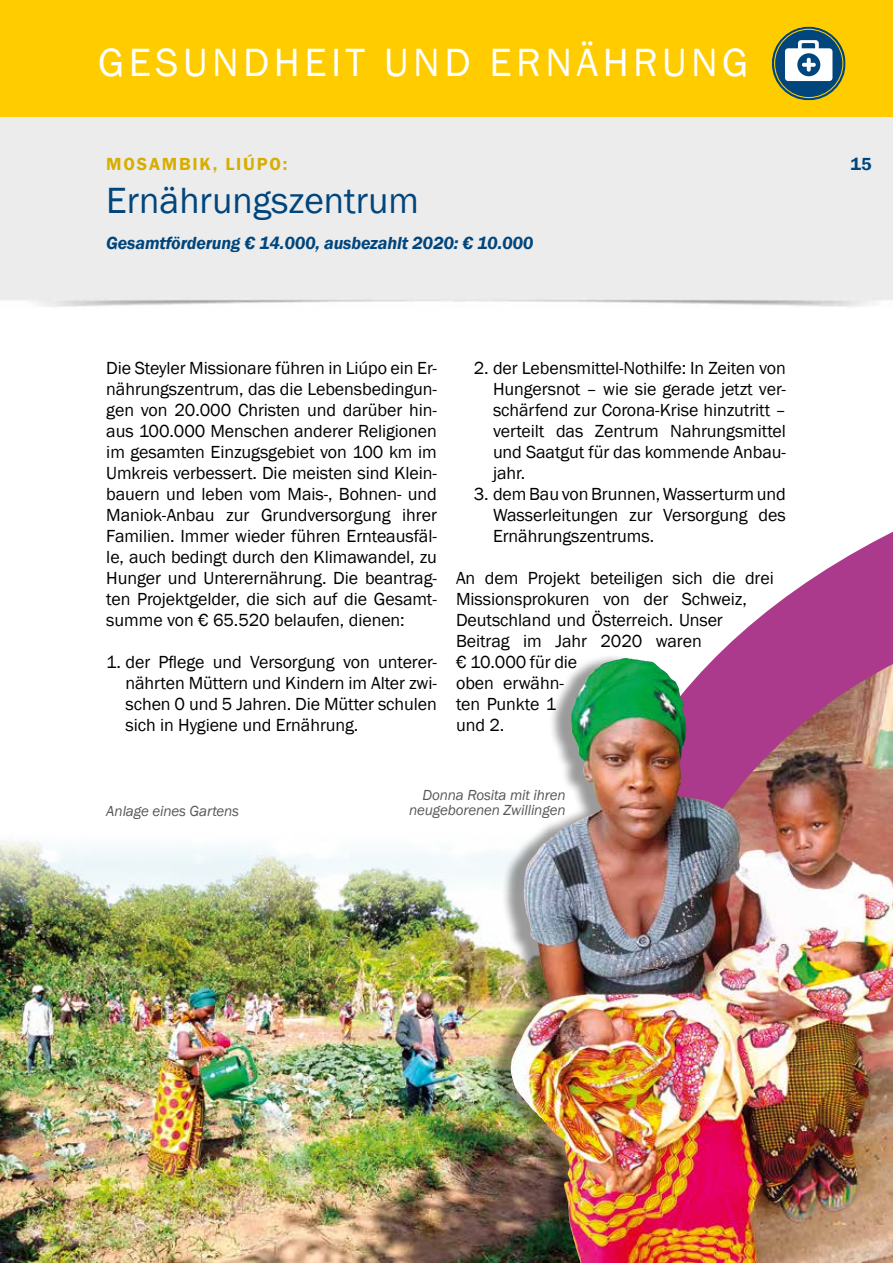
<style>
.page{position:relative;width:893px;height:1263px;background:#fff}
.page>*{position:absolute;margin:0;border:0;box-sizing:border-box;transform-origin:0 0}
.t1{font:40.5px "Franklin Gothic";letter-spacing:.11em;color:#fff}
.t2{font:37.5px "Franklin Gothic";color:#00457c}
.t3{font:18px/21px "Franklin Gothic";letter-spacing:-.005em;color:#000;text-align:justify}
.t4{font:italic 600 18px "Franklin Gothic";letter-spacing:-.01em;color:#00457c}
.t5{font:600 18px "Franklin Gothic";letter-spacing:.1em;color:#d7ae00}
.t6{font:600 18px "Franklin Gothic";color:#00457c}
.t7{font:italic 15px/15px "Franklin Gothic";letter-spacing:-.01em;color:#575756;text-align:right}
</style>
<div class="page">
<img style="left:1px;top:933px;width:357px;height:330px">
<div style="left:0;top:0;width:893px;height:117px;background:#fc0"></div>
<img style="left:0;top:826px;width:1px;height:437px">
<img style="left:0;top:826px;width:358px;height:107px">
<img style="left:358px;top:531px;width:535px;height:732px">
<svg style="left:772px;top:27px;width:74px;height:73px"></svg>
<div style="left:798px;top:40px;width:21px;height:12px;background:#fff;border-radius:3px"></div>
<div style="left:802px;top:43px;width:13px;height:15px;background:#00457c"></div>
<div style="left:785px;top:48px;width:47px;height:33px;background:#fff;border-radius:3px"></div>
<div style="left:797px;top:53px;width:23px;height:23px;background:#00457c;border-radius:50%"></div>
<svg style="left:807px;top:58px;width:4px;height:14px"></svg>
<svg style="left:802px;top:63px;width:14px;height:4px"></svg>
<div style="left:488px;top:653px;width:264px;height:610px;background:#000;opacity:.4"></div>
<img style="left:511px;top:658px;width:247px;height:605px">
<h1 class="t1" style="left:98px;top:37px;width:652px">GESUNDHEIT UND ERNÄHRUNG</h1>
<p class="t5" style="left:106px;top:153px;width:183px">MOSAMBIK, LIÚPO:</p>
<h2 class="t2" style="left:106px;top:177px;width:314px">Ernährungszentrum</h2>
<p class="t4" style="left:106px;top:231px;width:429px">Gesamtförderung € 14.000, ausbezahlt 2020: € 10.000</p>
<p class="t3" style="left:106px;top:358px;width:332px">Die Steyler Missionare führen in Liúpo ein Er&shy;nährungszentrum, das die Lebensbedingun&shy;gen von 20.000 Christen und darüber hin&shy;aus 100.000 Menschen anderer Religionen im gesamten Einzugsgebiet von 100 km im Umkreis verbessert. Die meisten sind Klein&shy;bauern und leben vom Mais-, Bohnen- und Maniok-Anbau zur Grundversorgung ihrer Familien. Immer wieder führen Ernteausfäl&shy;le, auch bedingt durch den Klimawandel, zu Hunger und Unterernährung. Die beantrag&shy;ten Projektgelder, die sich auf die Gesamt&shy;summe von € 65.520 belaufen, dienen:</p>
<p class="t3" style="left:125px;top:652px;width:313px;text-indent:-19px">1. der Pflege und Versorgung von unterer&shy;nährten Müttern und Kindern im Alter zwi&shy;schen 0 und 5 Jahren. Die Mütter schulen sich in Hygiene und Ernährung.</p>
<p class="t3" style="left:493px;top:358px;width:294px;text-indent:-19px">2. der Lebensmittel-Nothilfe: In Zeiten von Hungersnot – wie sie gerade jetzt ver&shy;schärfend zur Corona-Krise hinzutritt – verteilt das Zentrum Nahrungsmittel und Saatgut für das kommende Anbau&shy;jahr.</p>
<p class="t3" style="left:493px;top:484px;width:294px;text-indent:-19px">3. dem Bau von Brunnen, Wasserturm und Wasserleitungen zur Versorgung des Ernährungszentrums.</p>
<p class="t3" style="left:456px;top:568px;width:319px;text-align:left">An dem Projekt beteiligen sich die drei<br>Missionsprokuren von der Schweiz,<br>Deutschland und Österreich. Unser<br>Beitrag im Jahr 2020 waren<br>€ 10.000 für die<br>oben erwähn-<br>ten Punkte 1<br>und 2.</p>
<p class="t7" style="left:106px;top:804px;width:134px">Anlage eines Gartens</p>
<p class="t7" style="left:409px;top:787px;width:158px">Donna Rosita mit ihren neugeborenen Zwillingen</p>
<p class="t6" style="left:850px;top:153px;width:23px">15</p>
</div>
